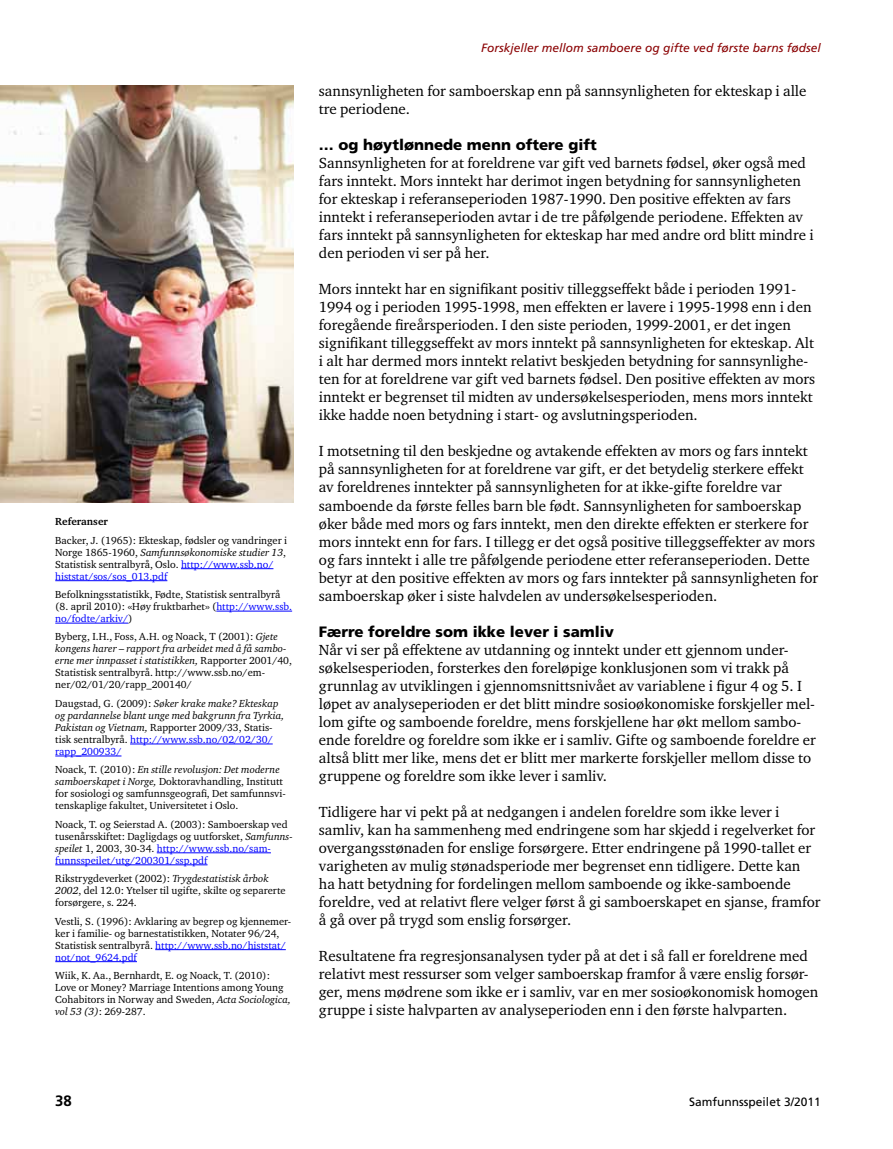
<style>
.page{position:relative;width:893px;height:1149px;background:#fff}
.page>*{position:absolute;margin:0;border:0;box-sizing:border-box;transform-origin:0 0}
.t1{font:15px/18px "Charter ITC Std";color:#000}
.t2{font:900 15px "Frutiger";color:#000}
.t3{font:700 15px "Frutiger";color:#000}
.t4{font:italic 12px "Frutiger";color:#8b0304}
.t5{font:12px "Frutiger";color:#000}
.t6{font:10.5px/12px "Charter ITC Std";color:#000}
.t7{font:italic 10.5px/12px "Charter ITC Std";color:#000}
.t8{font:700 10.5px "Charter ITC Std";color:#000}
.s1{font-style:italic}
.s2{color:#00f}
.s3{font-style:normal}
.s4{font-style:normal;color:#00f}
</style>
<div class="page">
<hr style="left:181px;top:568px;width:92px;height:1px;background:#00f">
<hr style="left:55px;top:580px;width:112px;height:1px;background:#00f">
<hr style="left:216px;top:610px;width:76px;height:1px;background:#00f">
<hr style="left:55px;top:622px;width:73px;height:1px;background:#00f">
<hr style="left:130px;top:743px;width:143px;height:1px;background:#00f">
<hr style="left:55px;top:755px;width:66px;height:1px;background:#00f">
<hr style="left:157px;top:852px;width:114px;height:1px;background:#00f">
<hr style="left:55px;top:864px;width:153px;height:1px;background:#00f">
<hr style="left:155px;top:949px;width:131px;height:1px;background:#00f">
<hr style="left:55px;top:961px;width:82px;height:1px;background:#00f">
<img style="left:0;top:85px;width:293px;height:417px">
<p class="t8" style="left:55px;top:515px;width:54px">Referanser</p>
<p class="t6" style="left:55px;top:533px;width:233px">Backer, J. (1965): Ekteskap, fødsler og vandringer i Norge 1865-1960, <span class="s1">Samfunnsøkonomiske studier 13</span>, Statistisk sentralbyrå, Oslo. <span class="s2">http://www.ssb.no/ histstat/sos/sos_013.pdf</span></p>
<p class="t6" style="left:55px;top:588px;width:238px">Befolkningsstatistikk, Fødte, Statistisk sentralbyrå (8. april 2010): «Høy fruktbarhet» (<span class="s2">http://www.ssb. no/fodte/arkiv/</span>)</p>
<p class="t6" style="left:55px;top:630px;width:238px">Byberg, I.H., Foss, A.H. og Noack, T (2001): <span class="s1">Gjete kongens harer – rapport fra arbeidet med å få sambo&shy;erne mer innpasset i statistikken,</span> Rapporter 2001/40, Statistisk sentralbyrå. http://www.ssb.no/em&shy;ner/02/01/20/rapp_200140/</p>
<p class="t7" style="left:55px;top:697px;width:230px"><span class="s3">Daugstad, G. (2009):</span> Søker krake make? Ekteskap og pardannelse blant unge med bakgrunn fra Tyrkia, Pakistan og Vietnam, <span class="s3">Rapporter 2009/33, Statis&shy;tisk sentralbyrå.</span> <span class="s4">http://www.ssb.no/02/02/30/ rapp_200933/</span></p>
<p class="t6" style="left:55px;top:763px;width:232px">Noack, T. (2010): <span class="s1">En stille revolusjon: Det moderne samboerskapet i Norge,</span> Doktoravhandling, Institutt for sosiologi og samfunnsgeografi, Det samfunnsvi&shy;tenskaplige fakultet, Universitetet i Oslo.</p>
<p class="t6" style="left:55px;top:817px;width:239px">Noack, T. og Seierstad A. (2003): Samboerskap ved tusenårsskiftet: Dagligdags og uutforsket, <span class="s1">Samfunns&shy;speilet</span> 1, 2003, 30-34. <span class="s2">http://www.ssb.no/sam&shy;funnsspeilet/utg/200301/ssp.pdf</span></p>
<p class="t6" style="left:55px;top:872px;width:232px">Rikstrygdeverket (2002): <span class="s1">Trygdestatistisk årbok<br>2002</span>, del 12.0: Ytelser til ugifte, skilte og separerte forsørgere, s. 224.</p>
<p class="t6" style="left:55px;top:914px;width:237px">Vestli, S. (1996): Avklaring av begrep og kjennemer&shy;ker i familie- og barnestatistikken, Notater 96/24, Statistisk sentralbyrå. <span class="s2">http://www.ssb.no/histstat/ not/not_9624.pdf</span></p>
<p class="t6" style="left:55px;top:968px;width:237px">Wiik, K. Aa., Bernhardt, E. og Noack, T. (2010):<br>Love or Money? Marriage Intentions among Young Cohabitors in Norway and Sweden, <span class="s1">Acta Sociologica, vol 53 (3)</span>: 269-287.</p>
<p class="t4" style="left:481px;top:41px;width:341px">Forskjeller mellom samboere og gifte ved første barns fødsel</p>
<p class="t1" style="left:319px;top:82px;width:489px">sannsynligheten for samboerskap enn på sannsynligheten for ekteskap i alle tre periodene.</p>
<p class="t2" style="left:319px;top:136px;width:279px">… og høytlønnede menn oftere gift</p>
<p class="t1" style="left:319px;top:154px;width:496px">Sannsynligheten for at foreldrene var gift ved barnets fødsel, øker også med fars inntekt. Mors inntekt har derimot ingen betydning for sannsynligheten for ekteskap i referanseperioden 1987-1990. Den positive effekten av fars inntekt i referanseperioden avtar i de tre påfølgende periodene. Effekten av fars inntekt på sannsynligheten for ekteskap har med andre ord blitt mindre i den perioden vi ser på her.</p>
<p class="t1" style="left:319px;top:280px;width:498px">Mors inntekt har en signifikant positiv tilleggseffekt både i perioden 1991- 1994 og i perioden 1995-1998, men effekten er lavere i 1995-1998 enn i den foregående fireårsperioden. I den siste perioden, 1999-2001, er det ingen signifikant tilleggseffekt av mors inntekt på sannsynligheten for ekteskap. Alt i alt har dermed mors inntekt relativt beskjeden betydning for sannsynlighe&shy;ten for at foreldrene var gift ved barnets fødsel. Den positive effekten av mors inntekt er begrenset til midten av undersøkelsesperioden, mens mors inntekt ikke hadde noen betydning i start- og avslutningsperioden.</p>
<p class="t1" style="left:319px;top:442px;width:501px">I motsetning til den beskjedne og avtakende effekten av mors og fars inntekt på sannsynligheten for at foreldrene var gift, er det betydelig sterkere effekt av foreldrenes inntekter på sannsynligheten for at ikke-gifte foreldre var samboende da første felles barn ble født. Sannsynligheten for samboerskap øker både med mors og fars inntekt, men den direkte effekten er sterkere for mors inntekt enn for fars. I tillegg er det også positive tilleggseffekter av mors og fars inntekt i alle tre påfølgende periodene etter referanseperioden. Dette betyr at den positive effekten av mors og fars inntekter på sannsynligheten for samboerskap øker i siste halvdelen av undersøkelsesperioden.</p>
<p class="t2" style="left:319px;top:622px;width:297px">Færre foreldre som ikke lever i samliv</p>
<p class="t1" style="left:319px;top:640px;width:499px">Når vi ser på effektene av utdanning og inntekt under ett gjennom under&shy;søkelsesperioden, forsterkes den foreløpige konklusjonen som vi trakk på grunnlag av utviklingen i gjennomsnittsnivået av variablene i figur 4 og 5. I løpet av analyseperioden er det blitt mindre sosioøkonomiske forskjeller mel&shy;lom gifte og samboende foreldre, mens forskjellene har økt mellom sambo&shy;ende foreldre og foreldre som ikke er i samliv. Gifte og samboende foreldre er altså blitt mer like, mens det er blitt mer markerte forskjeller mellom disse to gruppene og foreldre som ikke lever i samliv.</p>
<p class="t1" style="left:319px;top:802px;width:503px">Tidligere har vi pekt på at nedgangen i andelen foreldre som ikke lever i samliv, kan ha sammenheng med endringene som har skjedd i regelverket for overgangsstønaden for enslige forsørgere. Etter endringene på 1990-tallet er varigheten av mulig stønadsperiode mer begrenset enn tidligere. Dette kan<br>ha hatt betydning for fordelingen mellom samboende og ikke-samboende foreldre, ved at relativt flere velger først å gi samboerskapet en sjanse, framfor å gå over på trygd som enslig forsørger.</p>
<p class="t1" style="left:319px;top:946px;width:501px">Resultatene fra regresjonsanalysen tyder på at det i så fall er foreldrene med relativt mest ressurser som velger samboerskap framfor å være enslig forsør&shy;ger, mens mødrene som ikke er i samliv, var en mer sosioøkonomisk homogen gruppe i siste halvparten av analyseperioden enn i den første halvparten.</p>
<p class="t3" style="left:55px;top:1091px;width:18px">38</p>
<p class="t5" style="left:689px;top:1094px;width:133px">Samfunnsspeilet 3/2011</p>
</div>
